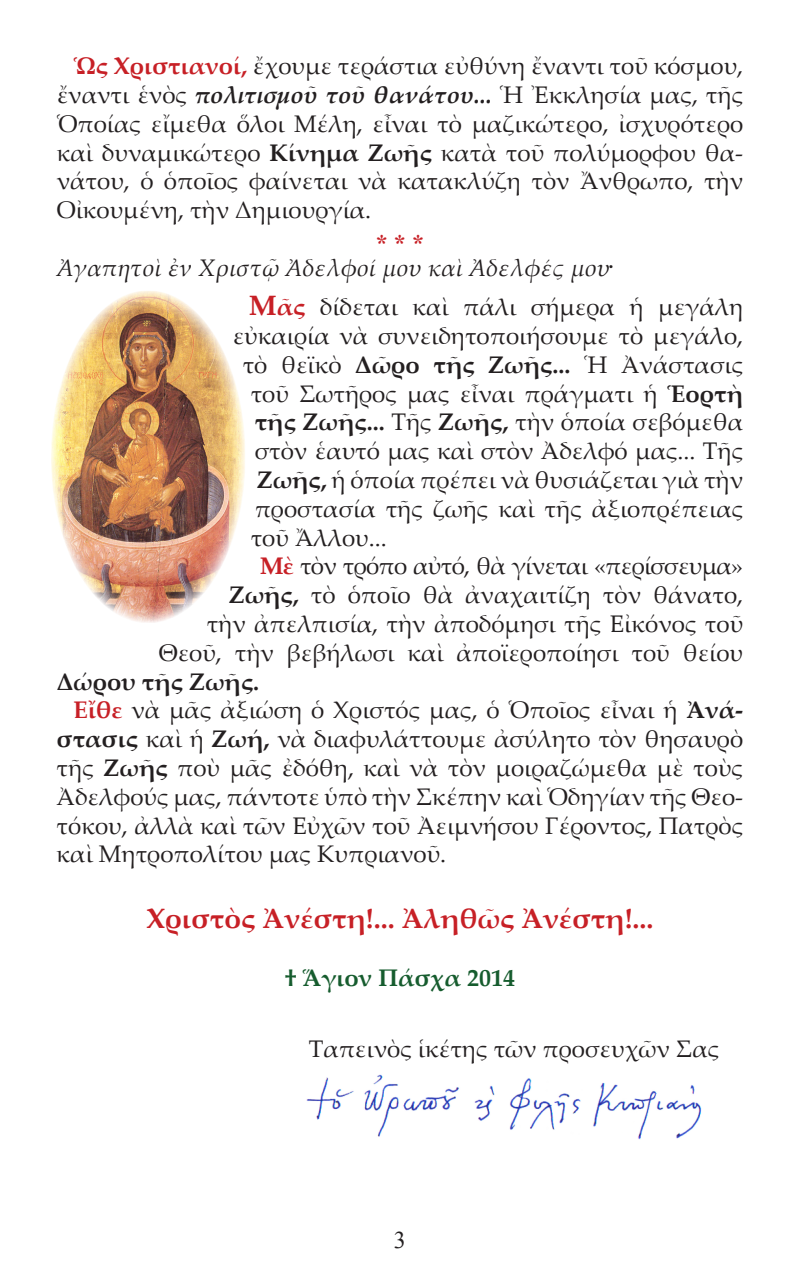
<style>
.page{position:relative;width:800px;height:1270px;background:#fff}
.page>*{position:absolute;margin:0;border:0;box-sizing:border-box;transform-origin:0 0}
.t1{font:700 28px "Palatino Linotype";color:#c72026}
.t2{font:24px/28.8px "Palatino Linotype";color:#231f20;text-align:justify}
.t3{font:italic 24px/39.2px "Palatino Linotype";color:#231f20}
.t4{font:24px "Palatino Linotype";letter-spacing:-.03em;color:#231f20}
.t5{font:700 24px "Palatino Linotype";color:#165c2e}
.t6{font:700 24px "Palatino Linotype";color:#231f20}
.t7{font:24px "CTOS New Times Bold Test 1";color:#c72026}
.t8{font:24px "Times New Roman";color:#231f20}
.s1{font-weight:700;color:#c72026}
.s2{font-weight:700;font-style:italic}
.s3{font-weight:700}
.s4{font-style:normal}
.s5{font-weight:700;font-style:normal;font-size:28px;color:#c72026}
.s6{font-weight:700;font-style:normal;color:#c72026}
</style>
<div class="page">
<img style="left:51px;top:291px;width:194px;height:332px">
<img style="left:307px;top:1074px;width:395px;height:66px">
<p class="t2" style="left:57px;top:51px;width:688px;text-indent:17px"><span class="s1">Ὡς Χριστιανοί,</span> ἔχουμε τεράστια εὐθύνη ἔναντι τοῦ κόσμου, ἔναντι ἑνὸς <span class="s2">πολιτισμοῦ τοῦ θανάτου...</span> Ἡ Ἐκκλησία μας, τῆς Ὁποίας εἴμεθα ὅλοι Μέλη, εἶναι τὸ μαζικώτερο, ἰσχυρότερο καὶ δυναμικώτερο <span class="s3">Κίνημα Ζωῆς</span> κατὰ τοῦ πολύμορφου θα&shy;νάτου, ὁ ὁποῖος φαίνεται νὰ κατακλύζη τὸν Ἄνθρωπο, τὴν Οἰκουμένη, τὴν Δημιουργία.</p>
<p class="t7" style="left:376px;top:230px;width:49px">* * *</p>
<p class="t3" style="left:249px;top:247px;width:496px;text-indent:-192px">Ἀγαπητοὶ ἐν Χριστῷ Ἀδελφοί μου καὶ Ἀδελφές μου<span class="s4">·<br></span><span class="s5">Μ</span><span class="s6">ᾶς</span> <span class="s4">δίδεται καὶ πάλι σήμερα ἡ μεγάλη</span></p>
<p class="t2" style="left:233px;top:320px;width:512px">εὐκαιρία νὰ συνειδητοποιήσουμε τὸ μεγάλο,</p>
<p class="t2" style="left:243px;top:349px;width:502px">τὸ θεϊκὸ <span class="s3">Δῶρο τῆς Ζωῆς...</span> Ἡ Ἀνάστασις</p>
<p class="t2" style="left:251px;top:378px;width:494px">τοῦ Σωτῆρος μας εἶναι πράγματι ἡ <span class="s3">Ἑορτὴ</span></p>
<p class="t2" style="left:255px;top:407px;width:490px"><span class="s3">τῆς Ζωῆς...</span> Τῆς <span class="s3">Ζωῆς,</span> τὴν ὁποία σεβόμεθα</p>
<p class="t2" style="left:255px;top:436px;width:490px">στὸν ἑαυτό μας καὶ στὸν Ἀδελφό μας... Τῆς</p>
<p class="t2" style="left:257px;top:464px;width:488px"><span class="s3">Ζωῆς,</span> ἡ ὁποία πρέπει νὰ θυσιάζεται γιὰ τὴν</p>
<p class="t2" style="left:255px;top:493px;width:490px">προστασία τῆς ζωῆς καὶ τῆς ἀξιοπρέπειας</p>
<p class="t2" style="left:251px;top:522px;width:138px">τοῦ Ἄλλου...</p>
<p class="t4" style="left:260px;top:549px;width:485px"><span class="s1">Μὲ</span> τὸν τρόπο αὐτό, θὰ γίνεται «περίσσευμα»</p>
<p class="t2" style="left:229px;top:580px;width:516px"><span class="s3">Ζωῆς,</span> τὸ ὁποῖο θὰ ἀναχαιτίζη τὸν θάνατο,</p>
<p class="t2" style="left:207px;top:608px;width:538px">τὴν ἀπελπισία, τὴν ἀποδόμησι τῆς Εἰκόνος τοῦ</p>
<p class="t2" style="left:159px;top:637px;width:586px">Θεοῦ, τὴν βεβήλωσι καὶ ἀποϊεροποίησι τοῦ θείου</p>
<p class="t6" style="left:57px;top:664px;width:204px">Δώρου τῆς Ζωῆς.</p>
<p class="t2" style="left:74px;top:695px;width:671px"><span class="s1">Εἴθε</span> νὰ μᾶς ἀξιώση ὁ Χριστός μας, ὁ Ὁποῖος εἶναι ἡ <span class="s3">Ἀνά-</span></p>
<p class="t2" style="left:57px;top:724px;width:688px"><span class="s3">στασις</span> καὶ ἡ <span class="s3">Ζωή,</span> νὰ διαφυλάττουμε ἀσύλητο τὸν θησαυρὸ</p>
<p class="t2" style="left:57px;top:752px;width:688px">τῆς <span class="s3">Ζωῆς</span> ποὺ μᾶς ἐδόθη, καὶ νὰ τὸν μοιραζώμεθα μὲ τοὺς</p>
<p class="t2" style="left:57px;top:781px;width:688px">Ἀδελφούς μας, πάντοτε ὑπὸ τὴν Σκέπην καὶ Ὁδηγίαν τῆς Θεο-</p>
<p class="t2" style="left:57px;top:810px;width:688px">τόκου, ἀλλὰ καὶ τῶν Εὐχῶν τοῦ Ἀειμνήσου Γέροντος, Πατρὸς</p>
<p class="t2" style="left:57px;top:839px;width:391px">καὶ Μητροπολίτου μας Κυπριανοῦ.</p>
<p class="t1" style="left:146px;top:899px;width:509px">Χριστὸς Ἀνέστη!... Ἀληθῶς Ἀνέστη!...</p>
<p class="t5" style="left:285px;top:960px;width:232px">† Ἅγιον Πάσχα 2014</p>
<p class="t2" style="left:309px;top:1034px;width:412px">Ταπεινὸς ἱκέτης τῶν προσευχῶν Σας</p>
<p class="t8" style="left:394px;top:1224px;width:13px">3</p>
</div>
